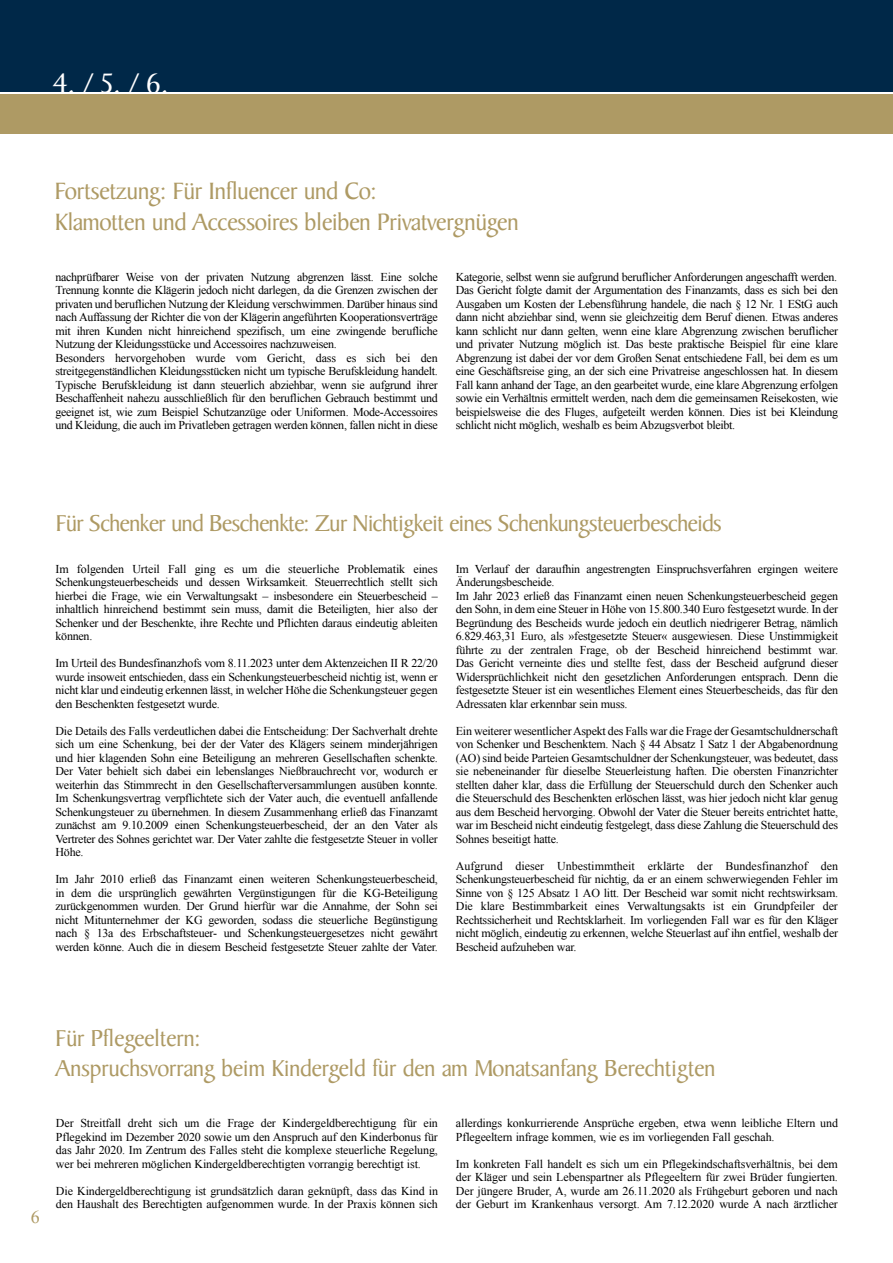
<style>
.page{position:relative;width:893px;height:1263px;background:#fff}
.page>*{position:absolute;margin:0;border:0;box-sizing:border-box;transform-origin:0 0}
.t1{font:30px "Baker Signet Std";color:#fff}
.t2{font:25.5px/30.6px "Baker Signet Std";letter-spacing:-.025em;color:#ae9a64}
.t3{font:24.75px/29.7px "Baker Signet Std";letter-spacing:-.02em;color:#ae9a64}
.t4{font:24.75px "Baker Signet Std";letter-spacing:-.04em;color:#ae9a64}
.t5{font:18px "Times New Roman";color:#ae9a64}
.t6{font:12px/13.5px "Times New Roman";letter-spacing:-.02em;color:#000;text-align:justify}
</style>
<div class="page">
<div style="left:0;top:0;width:893px;height:91px;background:#002848"></div>
<div style="left:0;top:94px;width:893px;height:40px;background:#ae9a64"></div>
<h1 class="t1" style="left:53px;top:67px;width:117px">4. / 5. / 6.</h1>
<h2 class="t2" style="left:55px;top:176px;width:466px">Fortsetzung: Für Influencer und Co:<br>Klamotten und Accessoires bleiben Privatvergnügen</h2>
<p class="t6" style="left:56px;top:270px;width:384px;text-align:left">nachprüfbarer Weise von der privaten Nutzung abgrenzen lässt. Eine solche Trennung konnte die Klägerin jedoch nicht darlegen, da die Grenzen zwischen der privaten und beruflichen Nutzung der Kleidung verschwimmen. Darüber hinaus sind nach Auffassung der Richter die von der Klägerin angeführten Kooperationsverträge mit ihren Kunden nicht hinreichend spezifisch, um eine zwingende berufliche Nutzung der Kleidungsstücke und Accessoires nachzuweisen.<br>Besonders hervorgehoben wurde vom Gericht, dass es sich bei den streitgegenständlichen Kleidungsstücken nicht um typische Berufskleidung handelt.<br>Typische Berufskleidung ist dann steuerlich abziehbar, wenn sie aufgrund ihrer Beschaffenheit nahezu ausschließlich für den beruflichen Gebrauch bestimmt und geeignet ist, wie zum Beispiel Schutzanzüge oder Uniformen. Mode-Accessoires und Kleidung, die auch im Privatleben getragen werden können, fallen nicht in diese</p>
<p class="t6" style="left:456px;top:270px;width:384px">Kategorie, selbst wenn sie aufgrund beruflicher Anforderungen angeschafft werden.<br>Das Gericht folgte damit der Argumentation des Finanzamts, dass es sich bei den Ausgaben um Kosten der Lebensführung handele, die nach § 12 Nr. 1 EStG auch dann nicht abziehbar sind, wenn sie gleichzeitig dem Beruf dienen. Etwas anderes kann schlicht nur dann gelten, wenn eine klare Abgrenzung zwischen beruflicher und privater Nutzung möglich ist. Das beste praktische Beispiel für eine klare Abgrenzung ist dabei der vor dem Großen Senat entschiedene Fall, bei dem es um eine Geschäftsreise ging, an der sich eine Privatreise angeschlossen hat. In diesem Fall kann anhand der Tage, an den gearbeitet wurde, eine klare Abgrenzung erfolgen sowie ein Verhältnis ermittelt werden, nach dem die gemeinsamen Reisekosten, wie beispielsweise die des Fluges, aufgeteilt werden können. Dies ist bei Kleindung schlicht nicht möglich, weshalb es beim Abzugsverbot bleibt.</p>
<h3 class="t4" style="left:56px;top:509px;width:668px">Für Schenker und Beschenkte: Zur Nichtigkeit eines Schenkungsteuerbescheids</h3>
<p class="t6" style="left:56px;top:562px;width:384px">Im folgenden Urteil Fall ging es um die steuerliche Problematik eines Schenkungsteuerbescheids und dessen Wirksamkeit. Steuerrechtlich stellt sich hierbei die Frage, wie ein Verwaltungsakt – insbesondere ein Steuerbescheid – inhaltlich hinreichend bestimmt sein muss, damit die Beteiligten, hier also der Schenker und der Beschenkte, ihre Rechte und Pflichten daraus eindeutig ableiten können.</p>
<p class="t6" style="left:56px;top:656px;width:384px">Im Urteil des Bundesfinanzhofs vom 8.11.2023 unter dem Aktenzeichen II R 22/20 wurde insoweit entschieden, dass ein Schenkungsteuerbescheid nichtig ist, wenn er nicht klar und eindeutig erkennen lässt, in welcher Höhe die Schenkungsteuer gegen den Beschenkten festgesetzt wurde.</p>
<p class="t6" style="left:56px;top:724px;width:384px">Die Details des Falls verdeutlichen dabei die Entscheidung: Der Sachverhalt drehte sich um eine Schenkung, bei der der Vater des Klägers seinem minderjährigen und hier klagenden Sohn eine Beteiligung an mehreren Gesellschaften schenkte.<br>Der Vater behielt sich dabei ein lebenslanges Nießbrauchrecht vor, wodurch er weiterhin das Stimmrecht in den Gesellschafterversammlungen ausüben konnte.<br>Im Schenkungsvertrag verpflichtete sich der Vater auch, die eventuell anfallende Schenkungsteuer zu übernehmen. In diesem Zusammenhang erließ das Finanzamt zunächst am 9.10.2009 einen Schenkungsteuerbescheid, der an den Vater als Vertreter des Sohnes gerichtet war. Der Vater zahlte die festgesetzte Steuer in voller Höhe.</p>
<p class="t6" style="left:56px;top:872px;width:384px">Im Jahr 2010 erließ das Finanzamt einen weiteren Schenkungsteuerbescheid, in dem die ursprünglich gewährten Vergünstigungen für die KG-Beteiligung zurückgenommen wurden. Der Grund hierfür war die Annahme, der Sohn sei nicht Mitunternehmer der KG geworden, sodass die steuerliche Begünstigung nach § 13a des Erbschaftsteuer- und Schenkungsteuergesetzes nicht gewährt werden könne. Auch die in diesem Bescheid festgesetzte Steuer zahlte der Vater.</p>
<p class="t6" style="left:456px;top:562px;width:384px;text-align:left">Im Verlauf der daraufhin angestrengten Einspruchsverfahren ergingen weitere Änderungsbescheide.<br>Im Jahr 2023 erließ das Finanzamt einen neuen Schenkungsteuerbescheid gegen den Sohn, in dem eine Steuer in Höhe von 15.800.340 Euro festgesetzt wurde. In der Begründung des Bescheids wurde jedoch ein deutlich niedrigerer Betrag, nämlich 6.829.463,31 Euro, als »festgesetzte Steuer« ausgewiesen. Diese Unstimmigkeit führte zu der zentralen Frage, ob der Bescheid hinreichend bestimmt war.<br>Das Gericht verneinte dies und stellte fest, dass der Bescheid aufgrund dieser Widersprüchlichkeit nicht den gesetzlichen Anforderungen entsprach. Denn die festgesetzte Steuer ist ein wesentliches Element eines Steuerbescheids, das für den Adressaten klar erkennbar sein muss.</p>
<p class="t6" style="left:456px;top:724px;width:384px">Ein weiterer wesentlicher Aspekt des Falls war die Frage der Gesamtschuldnerschaft von Schenker und Beschenktem. Nach § 44 Absatz 1 Satz 1 der Abgabenordnung (AO) sind beide Parteien Gesamtschuldner der Schenkungsteuer, was bedeutet, dass sie nebeneinander für dieselbe Steuerleistung haften. Die obersten Finanzrichter stellten daher klar, dass die Erfüllung der Steuerschuld durch den Schenker auch die Steuerschuld des Beschenkten erlöschen lässt, was hier jedoch nicht klar genug aus dem Bescheid hervorging. Obwohl der Vater die Steuer bereits entrichtet hatte, war im Bescheid nicht eindeutig festgelegt, dass diese Zahlung die Steuerschuld des Sohnes beseitigt hatte.</p>
<p class="t6" style="left:456px;top:859px;width:384px">Aufgrund dieser Unbestimmtheit erklärte der Bundesfinanzhof den Schenkungsteuerbescheid für nichtig, da er an einem schwerwiegenden Fehler im Sinne von § 125 Absatz 1 AO litt. Der Bescheid war somit nicht rechtswirksam.<br>Die klare Bestimmbarkeit eines Verwaltungsakts ist ein Grundpfeiler der Rechtssicherheit und Rechtsklarheit. Im vorliegenden Fall war es für den Kläger nicht möglich, eindeutig zu erkennen, welche Steuerlast auf ihn entfiel, weshalb der Bescheid aufzuheben war.</p>
<h3 class="t5" style="left:31px;top:1205px;width:10px">6</h3>
<h3 class="t3" style="left:56px;top:1024px;width:662px">Für Pflegeeltern:<br>Anspruchsvorrang beim Kindergeld für den am Monatsanfang Berechtigten</h3>
<p class="t6" style="left:56px;top:1116px;width:384px">Der Streitfall dreht sich um die Frage der Kindergeldberechtigung für ein Pflegekind im Dezember 2020 sowie um den Anspruch auf den Kinderbonus für das Jahr 2020. Im Zentrum des Falles steht die komplexe steuerliche Regelung, wer bei mehreren möglichen Kindergeldberechtigten vorrangig berechtigt ist.</p>
<p class="t6" style="left:56px;top:1184px;width:384px">Die Kindergeldberechtigung ist grundsätzlich daran geknüpft, dass das Kind in den Haushalt des Berechtigten aufgenommen wurde. In der Praxis können sich</p>
<p class="t6" style="left:456px;top:1116px;width:384px">allerdings konkurrierende Ansprüche ergeben, etwa wenn leibliche Eltern und<br>Pflegeeltern infrage kommen, wie es im vorliegenden Fall geschah.</p>
<p class="t6" style="left:456px;top:1157px;width:384px">Im konkreten Fall handelt es sich um ein Pflegekindschaftsverhältnis, bei dem der Kläger und sein Lebenspartner als Pflegeeltern für zwei Brüder fungierten.<br>Der jüngere Bruder, A, wurde am 26.11.2020 als Frühgeburt geboren und nach der Geburt im Krankenhaus versorgt. Am 7.12.2020 wurde A nach ärztlicher</p>
</div>
